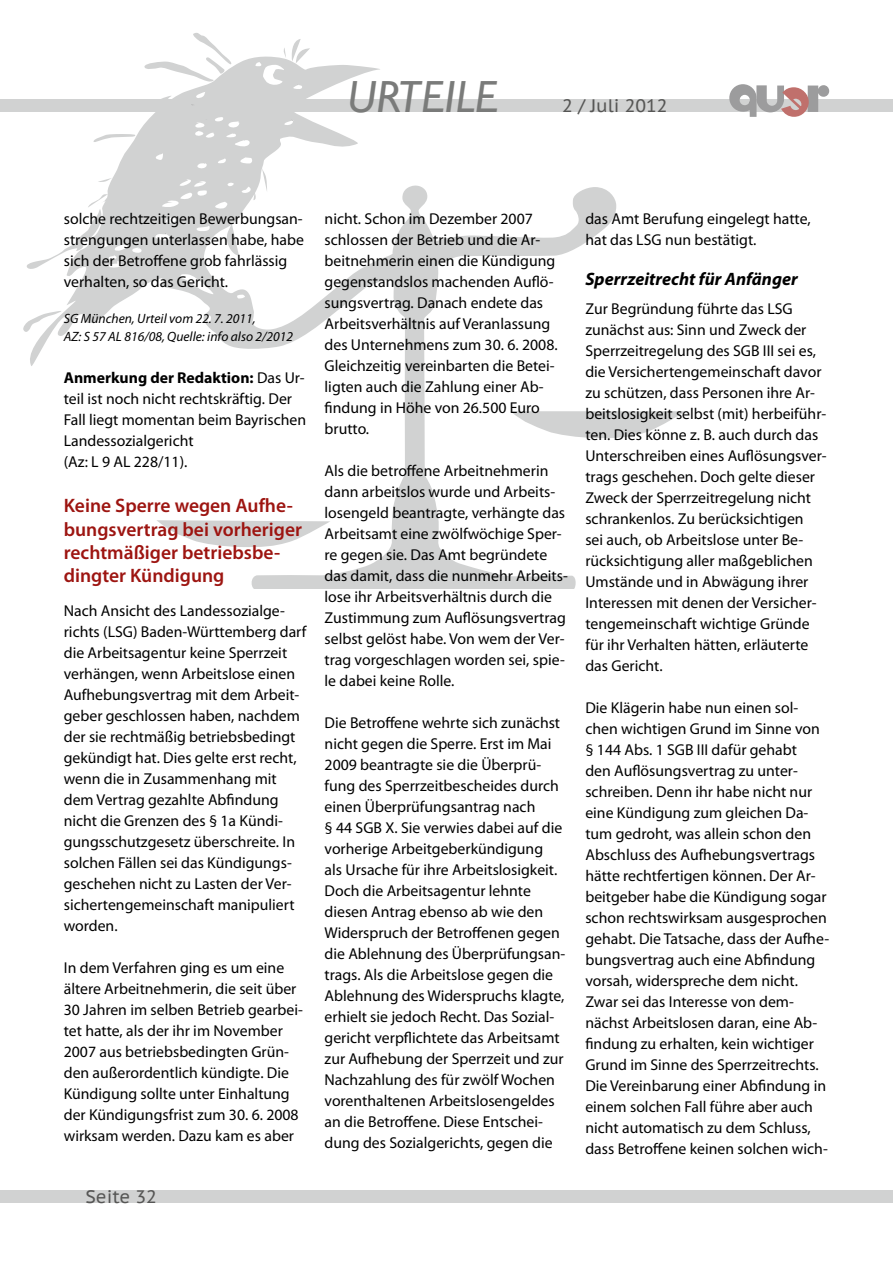
<style>
.page{position:relative;width:893px;height:1263px;background:#fff}
.page>*{position:absolute;margin:0;border:0;box-sizing:border-box;transform-origin:0 0}
.t1{font:italic 45px "Gill Sans";letter-spacing:.01em;color:#7a7b7a}
.t2{font:600 19.5px/23.4px "Myriad Pro";color:#9d1511}
.t3{font:italic 700 18px "Myriad Pro";color:#000}
.t4{font:18px "PT Sans Caption";color:#565655}
.t5{font:15.75px/21px "Myriad Pro";color:#000}
.t6{font:italic 13.5px/18px "Myriad Pro";color:#000}
.s1{font-weight:700}
</style>
<div class="page">
<div style="left:0;top:99px;width:893px;height:13px;background:#d1d2d2"></div>
<div style="left:0;top:1190px;width:893px;height:13px;background:#d1d2d2"></div>
<svg style="left:729px;top:84px;width:100px;height:33px"></svg>
<svg style="left:23px;top:33px;width:357px;height:333px"></svg>
<svg style="left:214px;top:185px;width:402px;height:403px"></svg>
<svg style="left:157px;top:520px;width:173px;height:27px"></svg>
<svg style="left:510px;top:411px;width:176px;height:27px"></svg>
<h1 class="t1" style="left:347px;top:71px;width:152px">URTEILE</h1>
<p class="t4" style="left:562px;top:94px;width:107px">2 / Juli 2012</p>
<p class="t5" style="left:64px;top:208px;width:242px">solche rechtzeitigen Bewerbungsan&shy;strengungen unterlassen habe, habe sich der Betroffene grob fahrlässig verhalten, so das Gericht.</p>
<p class="t6" style="left:64px;top:310px;width:231px">SG München, Urteil vom 22. 7. 2011,<br>AZ: S 57 AL 816/08, Quelle: info also 2/2012</p>
<p class="t5" style="left:64px;top:367px;width:244px"><span class="s1">Anmerkung der Redaktion:</span> Das Ur&shy;teil ist noch nicht rechtskräftig. Der<br>Fall liegt momentan beim Bayrischen<br>Landessozialgericht<br>(Az: L 9 AL 228/11).</p>
<p class="t2" style="left:64px;top:493px;width:240px">Keine Sperre wegen Aufhe&shy;bungsvertrag bei vorheriger rechtmäßiger betriebsbe&shy;dingter Kündigung</p>
<p class="t5" style="left:64px;top:600px;width:244px">Nach Ansicht des Landessozialge&shy;richts (LSG) Baden-Württemberg darf die Arbeitsagentur keine Sperrzeit verhängen, wenn Arbeitslose einen Aufhebungsvertrag mit dem Arbeit&shy;geber geschlossen haben, nachdem der sie rechtmäßig betriebsbedingt gekündigt hat. Dies gelte erst recht, wenn die in Zusammenhang mit dem Vertrag gezahlte Abfindung nicht die Grenzen des § 1a Kündi&shy;gungsschutzgesetz überschreite. In solchen Fällen sei das Kündigungs&shy;geschehen nicht zu Lasten der Ver&shy;sichertengemeinschaft manipuliert worden.</p>
<p class="t5" style="left:64px;top:957px;width:241px">In dem Verfahren ging es um eine ältere Arbeitnehmerin, die seit über 30 Jahren im selben Betrieb gearbei&shy;tet hatte, als der ihr im November 2007 aus betriebsbedingten Grün&shy;den außerordentlich kündigte. Die Kündigung sollte unter Einhaltung der Kündigungsfrist zum 30. 6. 2008 wirksam werden. Dazu kam es aber</p>
<p class="t4" style="left:86px;top:1185px;width:73px">Seite 32</p>
<p class="t5" style="left:325px;top:208px;width:235px">nicht. Schon im Dezember 2007 schlossen der Betrieb und die Ar&shy;beitnehmerin einen die Kündigung gegenstandslos machenden Auflö&shy;sungsvertrag. Danach endete das<br>Arbeitsverhältnis auf Veranlassung des Unternehmens zum 30. 6. 2008.<br>Gleichzeitig vereinbarten die Betei&shy;ligten auch die Zahlung einer Ab&shy;findung in Höhe von 26.500 Euro brutto.</p>
<p class="t5" style="left:325px;top:460px;width:245px">Als die betroffene Arbeitnehmerin dann arbeitslos wurde und Arbeits&shy;losengeld beantragte, verhängte das Arbeitsamt eine zwölfwöchige Sper&shy;re gegen sie. Das Amt begründete das damit, dass die nunmehr Arbeits&shy;lose ihr Arbeitsverhältnis durch die Zustimmung zum Auflösungsvertrag selbst gelöst habe. Von wem der Ver&shy;trag vorgeschlagen worden sei, spie&shy;le dabei keine Rolle.</p>
<p class="t5" style="left:325px;top:712px;width:242px">Die Betroffene wehrte sich zunächst nicht gegen die Sperre. Erst im Mai 2009 beantragte sie die Überprü&shy;fung des Sperrzeitbescheides durch einen Überprüfungsantrag nach<br>§ 44 SGB X. Sie verwies dabei auf die vorherige Arbeitgeberkündigung<br>als Ursache für ihre Arbeitslosigkeit.<br>Doch die Arbeitsagentur lehnte diesen Antrag ebenso ab wie den Widerspruch der Betroffenen gegen die Ablehnung des Überprüfungsan&shy;trags. Als die Arbeitslose gegen die Ablehnung des Widerspruchs klagte, erhielt sie jedoch Recht. Das Sozial&shy;gericht verpflichtete das Arbeitsamt zur Aufhebung der Sperrzeit und zur Nachzahlung des für zwölf Wochen vorenthaltenen Arbeitslosengeldes an die Betroffene. Diese Entschei&shy;dung des Sozialgerichts, gegen die</p>
<p class="t5" style="left:585px;top:208px;width:227px">das Amt Berufung eingelegt hatte, hat das LSG nun bestätigt.</p>
<p class="t3" style="left:585px;top:267px;width:214px">Sperrzeitrecht für Anfänger</p>
<p class="t5" style="left:585px;top:298px;width:243px">Zur Begründung führte das LSG zunächst aus: Sinn und Zweck der Sperrzeitregelung des SGB III sei es, die Versichertengemeinschaft davor zu schützen, dass Personen ihre Ar&shy;beitslosigkeit selbst (mit) herbeiführ&shy;ten. Dies könne z. B. auch durch das Unterschreiben eines Auflösungsver&shy;trags geschehen. Doch gelte dieser Zweck der Sperrzeitregelung nicht schrankenlos. Zu berücksichtigen<br>sei auch, ob Arbeitslose unter Be&shy;rücksichtigung aller maßgeblichen Umstände und in Abwägung ihrer Interessen mit denen der Versicher&shy;tengemeinschaft wichtige Gründe für ihr Verhalten hätten, erläuterte das Gericht.</p>
<p class="t5" style="left:585px;top:697px;width:245px">Die Klägerin habe nun einen sol&shy;chen wichtigen Grund im Sinne von § 144 Abs. 1 SGB III dafür gehabt<br>den Auflösungsvertrag zu unter&shy;schreiben. Denn ihr habe nicht nur eine Kündigung zum gleichen Da&shy;tum gedroht, was allein schon den Abschluss des Aufhebungsvertrags hätte rechtfertigen können. Der Ar&shy;beitgeber habe die Kündigung sogar schon rechtswirksam ausgesprochen gehabt. Die Tatsache, dass der Aufhe&shy;bungsvertrag auch eine Abfindung vorsah, widerspreche dem nicht.<br>Zwar sei das Interesse von dem&shy;nächst Arbeitslosen daran, eine Ab&shy;findung zu erhalten, kein wichtiger Grund im Sinne des Sperrzeitrechts.<br>Die Vereinbarung einer Abfindung in einem solchen Fall führe aber auch nicht automatisch zu dem Schluss, dass Betroffene keinen solchen wich-</p>
</div>
